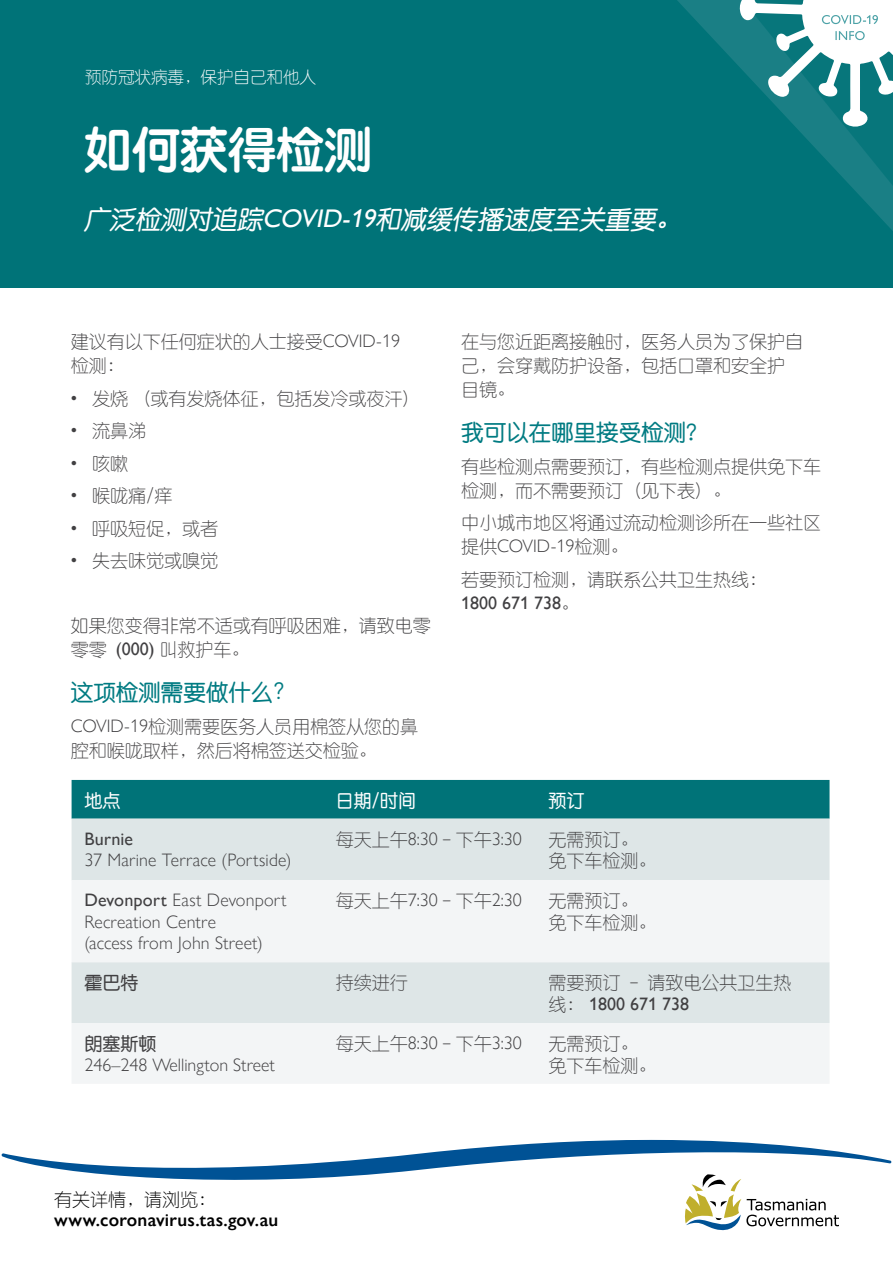
<style>
.page{position:relative;width:893px;height:1263px;background:#fff}
.page>*{position:absolute;margin:0;border:0;box-sizing:border-box;transform-origin:0 0}
.t1{font:48px "ST Yuanti SC Bold";color:#fff}
.t2{font:italic 25.5px "ST Yuanti SC Regular";color:#fff}
.t3{font:22.5px "ST Yuanti SC Regular";color:#007b82}
.t4{font:18px/24px "ST Yuanti SC Light";color:#414042}
.t5{font:300 18px/21.6px "Gill Sans Nova";letter-spacing:.005em;color:#414042}
.t6{font:500 18px "Gill Sans Nova";color:#414042}
.t7{font:600 18px "Gill Sans Nova";letter-spacing:.015em;color:#000}
.t8{font:18px "ST Yuanti SC Light";color:#000}
.t9{font:18px "ST Yuanti SC Regular";color:#fff}
.t10{font:18px "ST Yuanti SC Regular";color:#414042}
.t11{font:16.5px "ST Yuanti SC Light";color:#fff}
.s1{font-family:"Gill Sans Nova";font-weight:500}
.s2{font-family:"Gill Sans Nova";font-weight:300}
.s3{font-family:"ST Yuanti SC Light";font-weight:400}
.s4{font-weight:500}
</style>
<div class="page">
<div style="left:0;top:0;width:893px;height:287px;background:#007378"></div>
<svg style="left:852px;top:187px;width:41px;height:44px;fill:#147c82"></svg>
<svg style="left:677px;top:0;width:216px;height:187px"></svg>
<svg style="left:2px;top:1140px;width:889px;height:91px"></svg>
<svg style="left:739px;top:0;width:154px;height:127px"></svg>
<div style="left:72px;top:780px;width:757px;height:39px;background:#007378"></div>
<div style="left:72px;top:819px;width:757px;height:61px;background:#dee6e7"></div>
<svg style="left:72px;top:880px;width:757px;height:203px;fill:#f3f5f6"></svg>
<p class="t11" style="left:85px;top:65px;width:232px">预防冠状病毒，保护自己和他人</p>
<h1 class="t1" style="left:84px;top:113px;width:290px">如何获得检测</h1>
<h2 class="t2" style="left:84px;top:200px;width:605px">广泛检测对追踪<span class="s1">COVID-19</span>和减缓传播速度至关重要。</h2>
<p class="t4" style="left:71px;top:328px;width:331px">建议有以下任何症状的人士接受<span class="s2">COVID-19</span>检测：</p>
<p class="t4" style="left:71px;top:385px;width:351px">• 发烧 （或有发烧体征，包括发冷或夜汗）</p>
<p class="t4" style="left:71px;top:417px;width:77px">• 流鼻涕</p>
<p class="t4" style="left:71px;top:450px;width:59px">• 咳嗽</p>
<p class="t4" style="left:71px;top:483px;width:103px">• 喉咙痛/痒</p>
<p class="t4" style="left:71px;top:515px;width:149px">• 呼吸短促，或者</p>
<p class="t4" style="left:71px;top:548px;width:149px">• 失去味觉或嗅觉</p>
<p class="t4" style="left:71px;top:613px;width:361px">如果您变得非常不适或有呼吸困难，请致电零零零 <span class="s1">(000)</span> 叫救护车。</p>
<p class="t3" style="left:71px;top:676px;width:216px">这项检测需要做什么?</p>
<p class="t4" style="left:71px;top:713px;width:349px"><span class="s2">COVID-19</span>检测需要医务人员用棉签从您的鼻腔和喉咙取样，然后将棉签送交检验。</p>
<p class="t4" style="left:461px;top:328px;width:344px">在与您近距离接触时，医务人员为了保护自己，会穿戴防护设备，包括口罩和安全护目镜。</p>
<p class="t3" style="left:461px;top:415px;width:249px">我可以在哪里接受检测？</p>
<p class="t4" style="left:461px;top:453px;width:361px">有些检测点需要预订，有些检测点提供免下车检测，而不需要预订（见下表）。</p>
<p class="t4" style="left:461px;top:509px;width:361px">中小城市地区将通过流动检测诊所在一些社区</p>
<p class="t5" style="left:461px;top:535px;width:169px"><span class="s3">提供</span>COVID-19<span class="s3">检测。</span></p>
<p class="t4" style="left:461px;top:566px;width:307px">若要预订检测，请联系公共卫生热线：</p>
<p class="t6" style="left:461px;top:591px;width:120px">1800 671 738<span class="s3">。</span></p>
<p class="t9" style="left:84px;top:787px;width:37px">地点</p>
<p class="t9" style="left:336px;top:787px;width:82px">日期/时间</p>
<p class="t9" style="left:548px;top:787px;width:37px">预订</p>
<p class="t6" style="left:84px;top:827px;width:50px">Burnie</p>
<p class="t5" style="left:84px;top:849px;width:209px">37 Marine Terrace (Portside)</p>
<p class="t5" style="left:336px;top:827px;width:187px"><span class="s3">每天上午</span>8:30<span class="s3">–下午</span>3:30</p>
<p class="t4" style="left:548px;top:827px;width:109px;line-height:21.6px">无需预订。免下车检测。</p>
<p class="t5" style="left:84px;top:889px;width:204px"><span class="s4">Devonport</span> East Devonport<br>Recreation Centre<br>(access from John Street)</p>
<p class="t5" style="left:336px;top:889px;width:187px"><span class="s3">每天上午</span>7:30<span class="s3">–下午</span>2:30</p>
<p class="t4" style="left:548px;top:889px;width:109px;line-height:21.6px">无需预订。免下车检测。</p>
<p class="t10" style="left:84px;top:969px;width:55px">霍巴特</p>
<p class="t4" style="left:336px;top:970px;width:73px">持续进行</p>
<p class="t4" style="left:548px;top:970px;width:244px">需要预订 – 请致电公共卫生热</p>
<p class="t6" style="left:548px;top:992px;width:142px"><span class="s3">线：</span> 1800 671 738</p>
<p class="t10" style="left:84px;top:1030px;width:73px">朗塞斯顿</p>
<p class="t5" style="left:84px;top:1053px;width:192px">246–248 Wellington Street</p>
<p class="t5" style="left:336px;top:1032px;width:187px"><span class="s3">每天上午</span>8:30<span class="s3">–下午</span>3:30</p>
<p class="t4" style="left:548px;top:1032px;width:109px;line-height:21.6px">无需预订。免下车检测。</p>
<p class="t8" style="left:54px;top:1186px;width:163px">有关详情，请浏览：</p>
<p class="t7" style="left:54px;top:1209px;width:226px">www.coronavirus.tas.gov.au</p>
</div>
